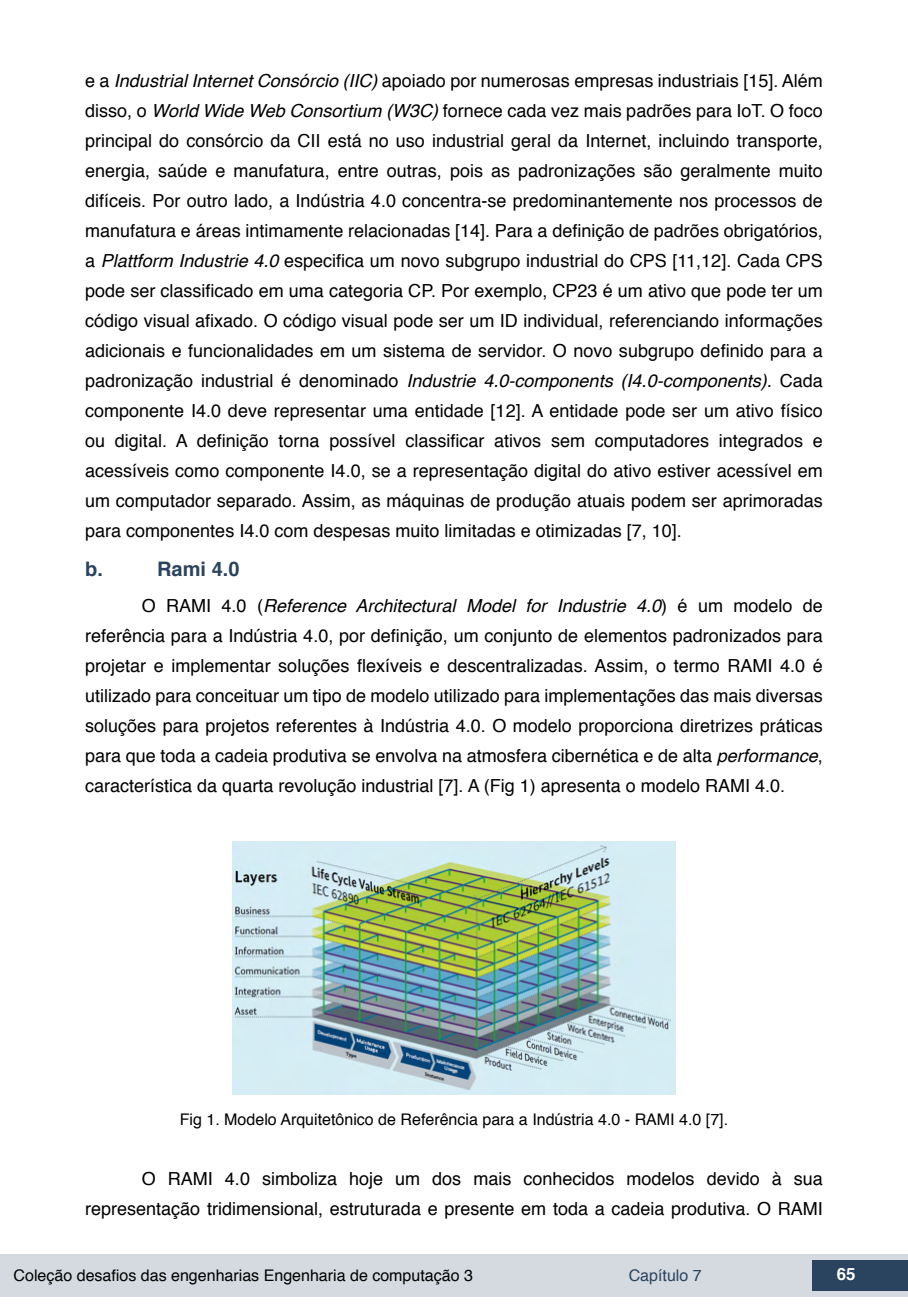
<style>
.page{position:relative;width:908px;height:1304px;background:#fff}
.page>*{position:absolute;margin:0;border:0;box-sizing:border-box;transform-origin:0 0}
.Subtitulo{font:700 20px "Helvetica";color:#2a435e}
.txt{font:18px/30px "Helvetica";color:#000;text-align:justify}
.t1{font:700 16.8px "Helvetica";color:#fff}
.imagens_graf_tab{font:16px "Helvetica";color:#000}
.t2{font:16px "Helvetica";color:#2a435e}
.s1{font-style:italic}
</style>
<div class="page">
<div style="left:0;top:1254px;width:906px;height:43px;background:#d4dadf"></div>
<div style="left:812px;top:1261px;width:95px;height:30px;background:#2a435e"></div>
<img style="left:233px;top:842px;width:441px;height:252px">
<p class="txt" style="left:85px;top:66px;width:739px">e a <span class="s1">Industrial Internet Consórcio (IIC)</span> apoiado por numerosas empresas industriais [15]. Além disso, o <span class="s1">World Wide Web Consortium (W3C)</span> fornece cada vez mais padrões para IoT. O foco principal do consórcio da CII está no uso industrial geral da Internet, incluindo transporte, energia, saúde e manufatura, entre outras, pois as padronizações são geralmente muito difíceis. Por outro lado, a Indústria 4.0 concentra-se predominantemente nos processos de manufatura e áreas intimamente relacionadas [14]. Para a definição de padrões obrigatórios, a <span class="s1">Plattform Industrie 4.0</span> especifica um novo subgrupo industrial do CPS [11,12]. Cada CPS pode ser classificado em uma categoria CP. Por exemplo, CP23 é um ativo que pode ter um código visual afixado. O código visual pode ser um ID individual, referenciando informações adicionais e funcionalidades em um sistema de servidor. O novo subgrupo definido para a padronização industrial é denominado <span class="s1">Industrie 4.0-components (I4.0-components).</span> Cada componente I4.0 deve representar uma entidade [12]. A entidade pode ser um ativo físico ou digital. A definição torna possível classificar ativos sem computadores integrados e acessíveis como componente I4.0, se a representação digital do ativo estiver acessível em um computador separado. Assim, as máquinas de produção atuais podem ser aprimoradas para componentes I4.0 com despesas muito limitadas e otimizadas [7, 10].</p>
<p class="Subtitulo" style="left:85px;top:553px;width:19px">b.</p>
<p class="Subtitulo" style="left:157px;top:553px;width:84px">Rami 4.0</p>
<p class="txt" style="left:85px;top:591px;width:739px;text-indent:57px">O RAMI 4.0 (<span class="s1">Reference Architectural Model for Industrie 4.0</span>) é um modelo de referência para a Indústria 4.0, por definição, um conjunto de elementos padronizados para projetar e implementar soluções flexíveis e descentralizadas. Assim, o termo RAMI 4.0 é utilizado para conceituar um tipo de modelo utilizado para implementações das mais diversas soluções para projetos referentes à Indústria 4.0. O modelo proporciona diretrizes práticas para que toda a cadeia produtiva se envolva na atmosfera cibernética e de alta <span class="s1">performance</span>, característica da quarta revolução industrial [7]. A (Fig 1) apresenta o modelo RAMI 4.0.</p>
<p class="imagens_graf_tab" style="left:180px;top:1107px;width:549px">Fig 1. Modelo Arquitetônico de Referência para a Indústria 4.0 - RAMI 4.0 [7].</p>
<p class="txt" style="left:85px;top:1164px;width:739px;text-align:right">O RAMI 4.0 simboliza hoje um dos mais conhecidos modelos devido à sua representação tridimensional, estruturada e presente em toda a cadeia produtiva. O RAMI</p>
<p class="imagens_graf_tab" style="left:14px;top:1263px;width:460px">Coleção desafios das engenharias Engenharia de computação 3</p>
<p class="t2" style="left:628px;top:1263px;width:74px">Capítulo 7</p>
<p class="t1" style="left:836px;top:1261px;width:20px">65</p>
</div>
